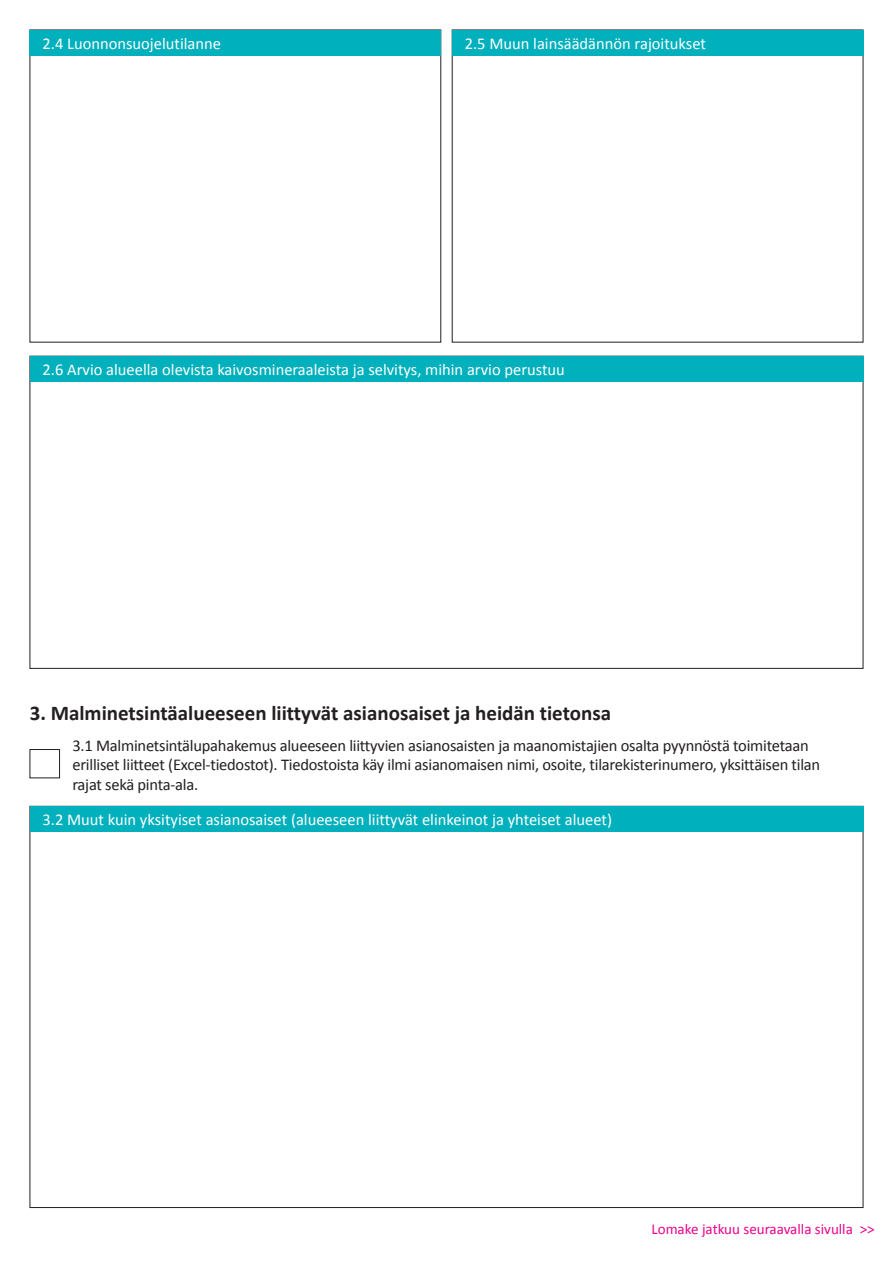
<style>
.page{position:relative;width:893px;height:1263px;background:#fff}
.page>*{position:absolute;margin:0;border:0;box-sizing:border-box;transform-origin:0 0}
.t1{font:700 21px "Calibri";color:#231f20}
.t2{font:16.5px/19.8px "Calibri";letter-spacing:-.015em;color:#231f20}
.t3{font:16.5px "Calibri";color:#fff}
.t4{font:15px "Calibri";color:#ed028c}
</style>
<div class="page">
<div style="left:30px;top:30px;width:411px;height:25px;background:#00b0bc"></div>
<div style="left:30px;top:356px;width:833px;height:25px;background:#00b0bc"></div>
<div style="left:452px;top:30px;width:411px;height:25px;background:#00b0bc"></div>
<div style="left:30px;top:806px;width:833px;height:26px;background:#00b0bc"></div>
<div style="left:30px;top:749px;width:30px;height:29px;border:1px solid #231f20"></div>
<p class="t3" style="left:43px;top:33px;width:180px">2.4 Luonnonsuojelutilanne</p>
<p class="t3" style="left:465px;top:33px;width:243px">2.5 Muun lainsäädännön rajoitukset</p>
<p class="t3" style="left:43px;top:359px;width:524px">2.6 Arvio alueella olevista kaivosmineraaleista ja selvitys, mihin arvio perustuu</p>
<p class="t1" style="left:30px;top:699px;width:583px">3. Malminetsintäalueeseen liittyvät asianosaiset ja heidän tietonsa</p>
<p class="t2" style="left:72px;top:735px;width:749px">3.1 Malminetsintälupahakemus alueeseen liittyvien asianosaisten ja maanomistajien osalta pyynnöstä toimitetaan erilliset liitteet (Excel-tiedostot). Tiedostoista käy ilmi asianomaisen nimi, osoite, tilarekisterinumero, yksittäisen tilan rajat sekä pinta-ala.</p>
<p class="t3" style="left:43px;top:809px;width:571px">3.2 Muut kuin yksityiset asianosaiset (alueeseen liittyvät elinkeinot ja yhteiset alueet)</p>
<p class="t4" style="left:651px;top:1219px;width:225px">Lomake jatkuu seuraavalla sivulla &gt;&gt;</p>
</div>
